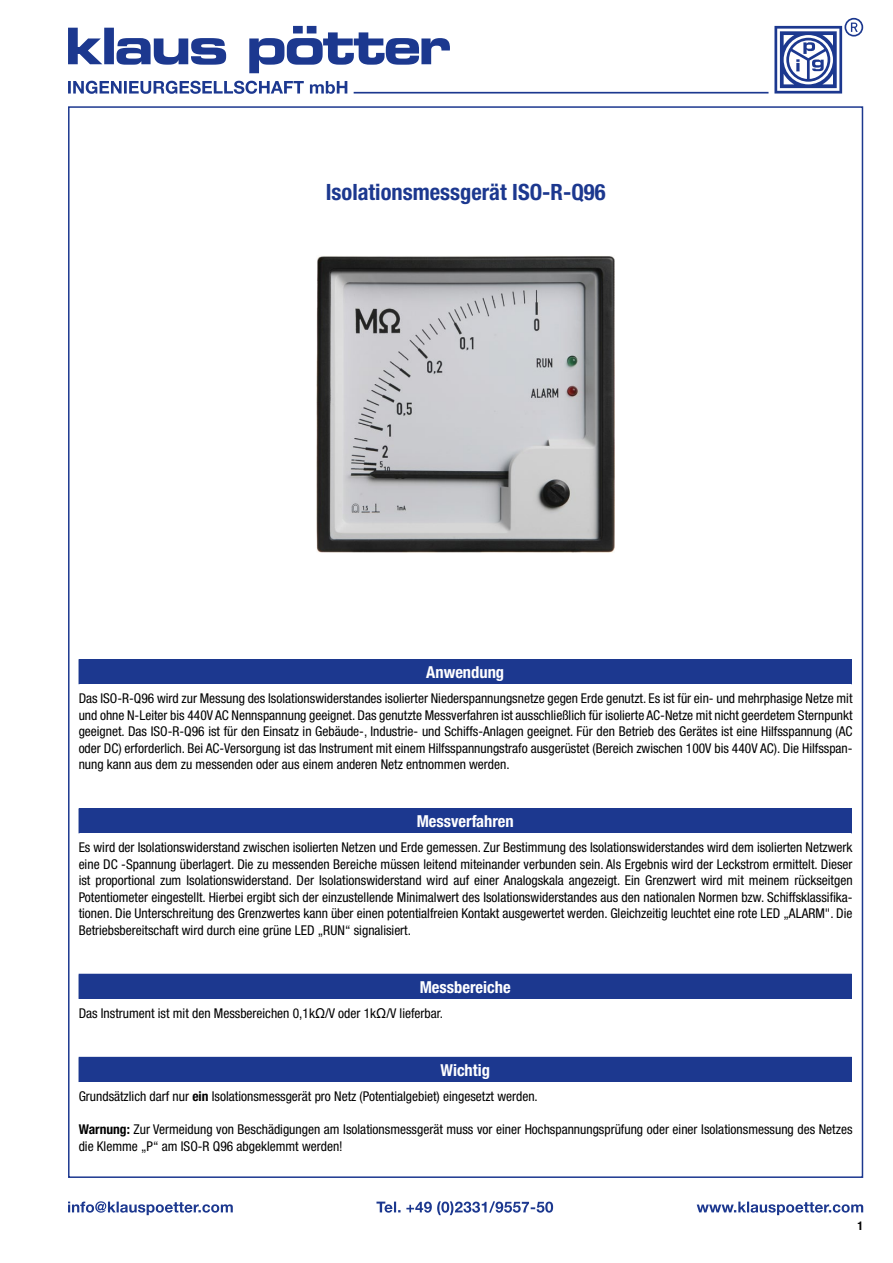
<style>
.page{position:relative;width:893px;height:1263px;background:#fff}
.page>*{position:absolute;margin:0;border:0;box-sizing:border-box;transform-origin:0 0}
.t1{font:700 condensed 22.5px "Helvetica Neue";color:#1c388f}
.t2{font:700 condensed 16.5px "Helvetica Neue";color:#fff}
.t3{font:condensed 13.5px/16.5px "Helvetica Neue";color:#000;text-align:justify}
.t4{font:700 condensed 12px "Helvetica Neue";color:#000}
.s1{font-family:"Arial";font-stretch:normal}
.s2{font-weight:700}
</style>
<div class="page">
<svg style="left:697px;top:1201px;width:166px;height:14px"></svg>
<svg style="left:68px;top:1201px;width:165px;height:14px"></svg>
<svg style="left:376px;top:1201px;width:177px;height:14px"></svg>
<svg style="left:68px;top:26px;width:382px;height:47px"></svg>
<svg style="left:68px;top:81px;width:279px;height:13px"></svg>
<hr style="left:354px;top:92px;width:414px;height:2px;background:#1c388f">
<svg style="left:774px;top:18px;width:89px;height:76px"></svg>
<img style="left:317px;top:256px;width:297px;height:297px">
<div style="left:79px;top:659px;width:772px;height:25px;background:#1c388f"></div>
<hr style="left:79px;top:659px;width:773px;height:1px;background:#1c388f">
<svg style="left:851px;top:660px;width:1px;height:24px"></svg>
<div style="left:79px;top:809px;width:772px;height:24px;background:#1c388f"></div>
<hr style="left:79px;top:808px;width:773px;height:1px;background:#1c388f">
<svg style="left:851px;top:809px;width:1px;height:24px"></svg>
<div style="left:79px;top:974px;width:772px;height:25px;background:#1c388f"></div>
<svg style="left:851px;top:974px;width:1px;height:25px"></svg>
<div style="left:79px;top:1057px;width:772px;height:25px;background:#1c388f"></div>
<hr style="left:79px;top:1057px;width:773px;height:1px;background:#1c388f">
<svg style="left:851px;top:1058px;width:1px;height:24px"></svg>
<h1 class="t1" style="left:326px;top:179px;width:281px">Isolationsmessgerät ISO-R-Q96</h1>
<p class="t2" style="left:426px;top:662px;width:79px">Anwendung</p>
<p class="t3" style="left:79px;top:690px;width:775px">Das ISO-R-Q96 wird zur Messung des Isolationswiderstandes isolierter Niederspannungsnetze gegen Erde genutzt. Es ist für ein- und mehrphasige Netze mit und ohne N-Leiter bis 440V AC Nennspannung geeignet. Das genutzte Messverfahren ist ausschließlich für isolierte AC-Netze mit nicht geerdetem Sternpunkt geeignet. Das ISO-R-Q96 ist für den Einsatz in Gebäude-, Industrie- und Schiffs-Anlagen geeignet. Für den Betrieb des Gerätes ist eine Hilfsspannung (AC oder DC) erforderlich. Bei AC-Versorgung ist das Instrument mit einem Hilfsspannungstrafo ausgerüstet (Bereich zwischen 100V bis 440V AC). Die Hilfsspan&shy;nung kann aus dem zu messenden oder aus einem anderen Netz entnommen werden.</p>
<p class="t2" style="left:417px;top:811px;width:99px">Messverfahren</p>
<p class="t3" style="left:79px;top:839px;width:775px">Es wird der Isolationswiderstand zwischen isolierten Netzen und Erde gemessen. Zur Bestimmung des Isolationswiderstandes wird dem isolierten Netzwerk eine DC -Spannung überlagert. Die zu messenden Bereiche müssen leitend miteinander verbunden sein. Als Ergebnis wird der Leckstrom ermittelt. Dieser ist proportional zum Isolationswiderstand. Der Isolationswiderstand wird auf einer Analogskala angezeigt. Ein Grenzwert wird mit meinem rückseitgen Potentiometer eingestellt. Hierbei ergibt sich der einzustellende Minimalwert des Isolationswiderstandes aus den nationalen Normen bzw. Schiffsklassifika&shy;tionen. Die Unterschreitung des Grenzwertes kann über einen potentialfreien Kontakt ausgewertet werden. Gleichzeitig leuchtet eine rote LED „ALARM". Die Betriebsbereitschaft wird durch eine grüne LED „RUN“ signalisiert.</p>
<p class="t2" style="left:420px;top:977px;width:93px">Messbereiche</p>
<p class="t3" style="left:79px;top:1005px;width:366px">Das Instrument ist mit den Messbereichen 0,1k<span class="s1">Ω/</span>V oder 1k<span class="s1">Ω/</span>V lieferbar.</p>
<p class="t2" style="left:440px;top:1060px;width:51px">Wichtig</p>
<p class="t3" style="left:79px;top:1088px;width:461px">Grundsätzlich darf nur <span class="s2">ein</span> Isolationsmessgerät pro Netz (Potentialgebiet) eingesetzt werden.</p>
<p class="t3" style="left:79px;top:1121px;width:775px"><span class="s2">Warnung:</span> Zur Vermeidung von Beschädigungen am Isolationsmessgerät muss vor einer Hochspannungsprüfung oder einer Isolationsmessung des Netzes die Klemme „P“ am ISO-R Q96 abgeklemmt werden!</p>
<p class="t4" style="left:857px;top:1218px;width:7px">1</p>
</div>
